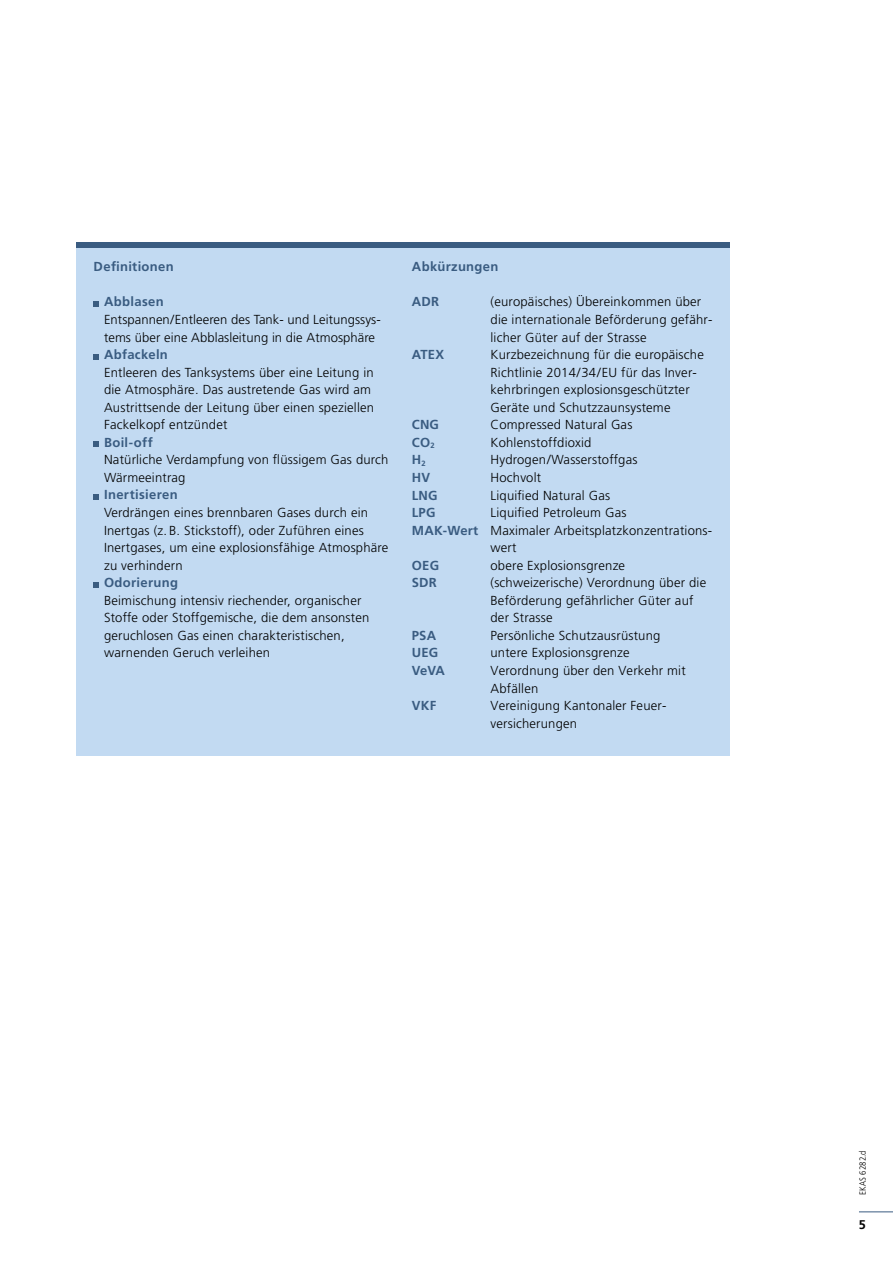
<style>
.page{position:relative;width:893px;height:1263px;background:#fff}
.page>*{position:absolute;margin:0;border:0;box-sizing:border-box;transform-origin:0 0}
.t1{font:300 13.05px/17.5px "Frutiger LT Std";letter-spacing:.015em;color:#000}
.t2{font:700 13.05px "Frutiger LT Std";letter-spacing:.025em;color:#3a5c81}
.t3{font:700 12.6px "Frutiger LT Std";color:#000}
.t4{font:300 condensed 9px "Frutiger LT Std";letter-spacing:.015em;color:#000}
.s1{font-weight:700;color:#3a5c81}
</style>
<div class="page">
<div style="left:77px;top:243px;width:653px;height:513px;background:#c2daf2"></div>
<div style="left:77px;top:242px;width:653px;height:5px;background:#3a5c81"></div>
<svg style="left:94px;top:301px;width:5px;height:5px"></svg>
<svg style="left:94px;top:354px;width:5px;height:5px"></svg>
<svg style="left:94px;top:442px;width:5px;height:5px"></svg>
<svg style="left:94px;top:494px;width:5px;height:5px"></svg>
<svg style="left:94px;top:582px;width:5px;height:5px"></svg>
<hr style="left:859px;top:1211px;width:34px;height:1px;background:#3a5c81">
<p class="t2" style="left:94px;top:260px;width:82px">Definitionen</p>
<p class="t2" style="left:104px;top:295px;width:61px">Abblasen</p>
<p class="t1" style="left:104px;top:311px;width:278px">Entspannen / Entleeren des Tank- und Leitungssys&shy;tems über eine Abblasleitung in die Atmosphäre</p>
<p class="t2" style="left:104px;top:348px;width:65px">Abfackeln</p>
<p class="t1" style="left:104px;top:364px;width:272px">Entleeren des Tanksystems über eine Leitung in die Atmosphäre. Das austretende Gas wird am Austrittsende der Leitung über einen speziellen Fackelkopf entzündet</p>
<p class="t2" style="left:104px;top:435px;width:50px">Boil-off</p>
<p class="t1" style="left:104px;top:451px;width:286px">Natürliche Verdampfung von flüssigem Gas durch<br>Wärmeeintrag</p>
<p class="t2" style="left:104px;top:488px;width:75px">Inertisieren</p>
<p class="t1" style="left:104px;top:504px;width:286px">Verdrängen eines brennbaren Gases durch ein Inertgas (z. B. Stickstoff), oder Zuführen eines Inertgases, um eine explosionsfähige Atmosphäre zu verhindern</p>
<p class="t2" style="left:104px;top:576px;width:76px">Odorierung</p>
<p class="t1" style="left:104px;top:592px;width:267px">Beimischung intensiv riechender, organischer Stoffe oder Stoffgemische, die dem ansonsten geruchlosen Gas einen charakteristischen, warnenden Geruch verleihen</p>
<p class="t2" style="left:412px;top:260px;width:88px">Abkürzungen</p>
<p class="t2" style="left:412px;top:295px;width:29px">ADR</p>
<p class="t1" style="left:490px;top:294px;width:223px">(europäisches) Übereinkommen über die inter nationale Beförderung gefähr&shy;licher Güter auf der Strasse</p>
<p class="t2" style="left:412px;top:348px;width:34px">ATEX</p>
<p class="t1" style="left:490px;top:346px;width:215px">Kurzbezeichnung für die europäische Richtlinie 2014 / 34 / EU für das Inver&shy;kehrbringen explosionsgeschützter Geräte und Schutzzaunsysteme</p>
<p class="t2" style="left:412px;top:418px;width:29px">CNG</p>
<p class="t1" style="left:490px;top:416px;width:143px">Compressed Natural Gas</p>
<p class="t2" style="left:412px;top:435px;width:24px">CO<sub>2</sub></p>
<p class="t1" style="left:490px;top:434px;width:103px">Kohlenstoffdioxid</p>
<p class="t2" style="left:412px;top:453px;width:15px">H<sub>2</sub></p>
<p class="t1" style="left:490px;top:451px;width:148px">Hydrogen / Wasserstoffgas</p>
<p class="t2" style="left:412px;top:470px;width:20px">HV</p>
<p class="t1" style="left:490px;top:469px;width:52px">Hochvolt</p>
<p class="t2" style="left:412px;top:488px;width:27px">LNG</p>
<p class="t1" style="left:490px;top:487px;width:121px">Liquified Natural Gas</p>
<p class="t2" style="left:412px;top:505px;width:25px">LPG</p>
<p class="t1" style="left:490px;top:504px;width:138px">Liquified Petroleum Gas</p>
<p class="t1" style="left:412px;top:522px;width:302px"><span class="s1">MAK-Wert</span> Maximaler Arbeitsplatzkonzentrations-</p>
<p class="t1" style="left:490px;top:539px;width:27px">wert</p>
<p class="t2" style="left:412px;top:558px;width:29px">OEG</p>
<p class="t1" style="left:490px;top:557px;width:136px">obere Explosionsgrenze</p>
<p class="t2" style="left:412px;top:576px;width:27px">SDR</p>
<p class="t1" style="left:490px;top:574px;width:217px">(schweizerische) Verordnung über die<br>Beförderung gefährlicher Güter auf der Strasse</p>
<p class="t2" style="left:412px;top:628px;width:26px">PSA</p>
<p class="t1" style="left:490px;top:627px;width:171px">Persönliche Schutzausrüstung</p>
<p class="t2" style="left:412px;top:646px;width:28px">UEG</p>
<p class="t1" style="left:490px;top:645px;width:141px">untere Explosionsgrenze</p>
<p class="t2" style="left:412px;top:663px;width:34px">VeVA</p>
<p class="t1" style="left:490px;top:662px;width:197px">Verordnung über den Verkehr mit<br>Abfällen</p>
<p class="t2" style="left:412px;top:699px;width:26px">VKF</p>
<p class="t1" style="left:490px;top:697px;width:177px">Vereinigung Kantonaler Feuer&shy;versicherungen</p>
<p class="t4" style="left:857px;top:1195px;width:46px;rotate:-90deg">EKAS 6282.d</p>
<p class="t3" style="left:859px;top:1218px;width:9px">5</p>
</div>
